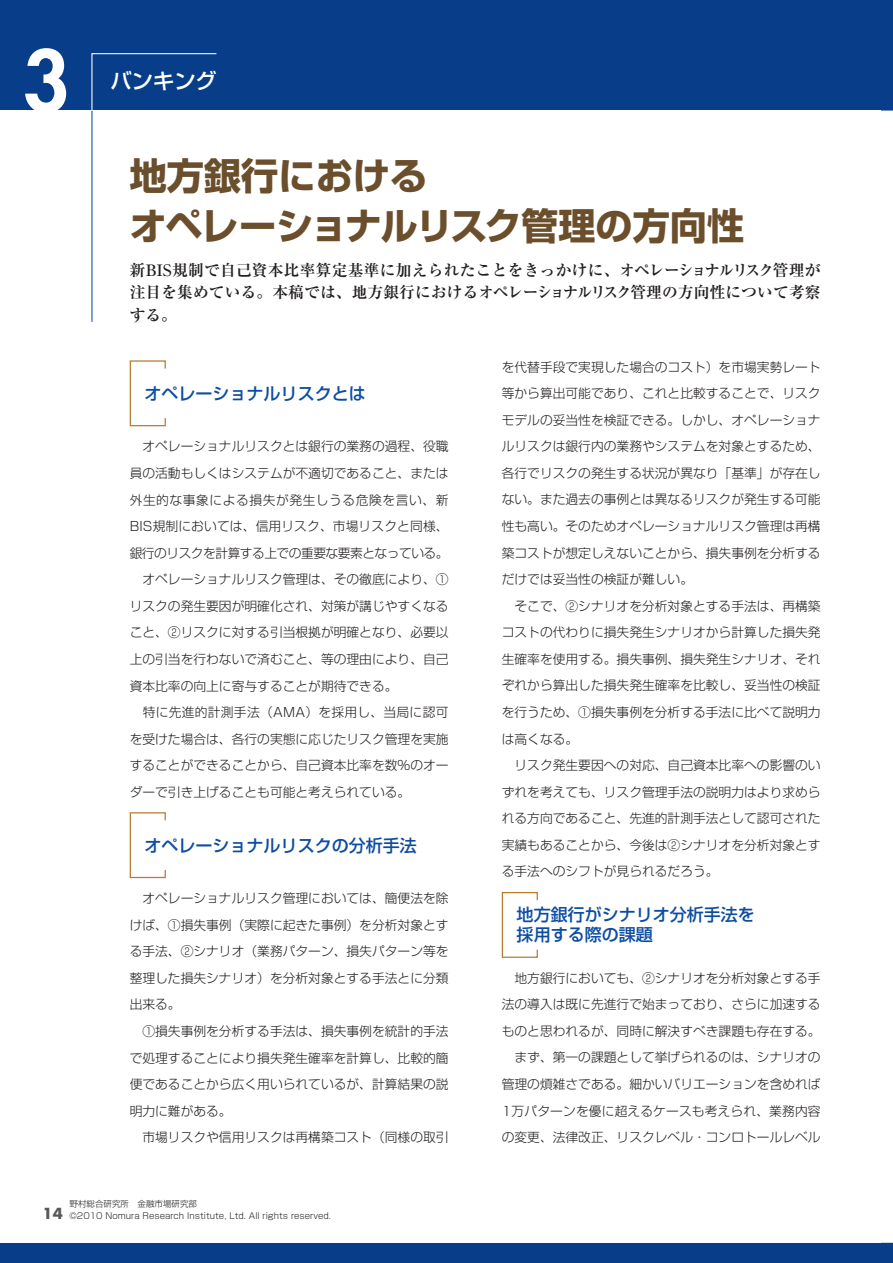
<style>
.page{position:relative;width:893px;height:1263px;background:#083e89}
.page>*{position:absolute;margin:0;border:0;box-sizing:border-box;transform-origin:0 0}
.t1{font:800 81.9px "Futura";color:#fff}
.t2{font:700 37.2px/49.9px "Shin Go Pro";color:#6b4e2b}
.t3{font:500 21.3px "Shin Go Pro";color:#fff}
.t4{font:500 16.95px/20.2px "Shin Go Pro";color:#0d4da1}
.t5{font:700 15.75px/22.4px "Ryumin Pro";letter-spacing:.01em;color:#231f20;text-align:justify}
.t6{font:300 12.75px/26.5px "Shin Go Pro";color:#231f20}
.t7{font:300 8.55px/12.8px "Shin Go Pro";color:#231f20}
.s1{font-family:"Futura";font-weight:700;font-size:14.85px;color:#57585a}
</style>
<div class="page">
<div style="left:0;top:111px;width:880px;height:1132px;background:#fff"></div>
<div style="left:880px;top:111px;width:13px;height:1132px;background:#fff"></div>
<hr style="left:91px;top:111px;width:1px;height:211px;background:#0d4da1">
<svg style="left:129px;top:360px;width:37px;height:67px"></svg>
<svg style="left:129px;top:812px;width:37px;height:67px"></svg>
<svg style="left:501px;top:892px;width:37px;height:66px"></svg>
<svg style="left:91px;top:53px;width:126px;height:59px"></svg>
<h1 class="t1" style="left:23px;top:27px;width:49px">3</h1>
<h3 class="t3" style="left:111px;top:63px;width:108px">バンキング</h3>
<h2 class="t2" style="left:130px;top:147px;width:616px">地方銀行における<br>オペレーショナルリスク管理の方向性</h2>
<p class="t5" style="left:130px;top:258px;width:692px">新BIS規制で自己資本比率算定基準に加えられたことをきっかけに、オペレーショナルリスク管理が注目を集めている。本稿では、地方銀行におけるオペレーショナルリスク管理の方向性について考察する。</p>
<h3 class="t4" style="left:145px;top:381px;width:223px">オペレーショナルリスクとは</h3>
<p class="t6" style="left:130px;top:432px;width:320px">　オペレーショナルリスクとは銀行の業務の過程、役職員の活動もしくはシステムが不適切であること、または外生的な事象による損失が発生しうる危険を言い、新<br>BIS規制においては、信用リスク、市場リスクと同様、銀行のリスクを計算する上での重要な要素となっている。　オペレーショナルリスク管理は、その徹底により、①リスクの発生要因が明確化され、対策が講じやすくなること、②リスクに対する引当根拠が明確となり、必要以上の引当を行わないで済むこと、等の理由により、自己資本比率の向上に寄与することが期待できる。<br>　特に先進的計測手法（AMA）を採用し、当局に認可を受けた場合は、各行の実態に応じたリスク管理を実施することができることから、自己資本比率を数％のオーダーで引き上げることも可能と考えられている。</p>
<h3 class="t4" style="left:145px;top:833px;width:274px">オペレーショナルリスクの分析手法</h3>
<p class="t6" style="left:130px;top:883px;width:320px">　オペレーショナルリスク管理においては、簡便法を除けば、①損失事例（実際に起きた事例）を分析対象とする手法、②シナリオ（業務パターン、損失パターン等を整理した損失シナリオ）を分析対象とする手法とに分類出来る。<br>　①損失事例を分析する手法は、損失事例を統計的手法で処理することにより損失発生確率を計算し、比較的簡便であることから広く用いられているが、計算結果の説明力に難がある。<br>　市場リスクや信用リスクは再構築コスト（同様の取引</p>
<p class="t6" style="left:502px;top:352px;width:320px">を代替手段で実現した場合のコスト）を市場実勢レート等から算出可能であり、これと比較することで、リスクモデルの妥当性を検証できる。しかし、オペレーショナルリスクは銀行内の業務やシステムを対象とするため、各行でリスクの発生する状況が異なり「基準」が存在しない。また過去の事例とは異なるリスクが発生する可能性も高い。そのためオペレーショナルリスク管理は再構築コストが想定しえないことから、損失事例を分析するだけでは妥当性の検証が難しい。<br>　そこで、②シナリオを分析対象とする手法は、再構築コストの代わりに損失発生シナリオから計算した損失発生確率を使用する。損失事例、損失発生シナリオ、それぞれから算出した損失発生確率を比較し、妥当性の検証を行うため、①損失事例を分析する手法に比べて説明力は高くなる。<br>　リスク発生要因への対応、自己資本比率への影響のいずれを考えても、リスク管理手法の説明力はより求められる方向であること、先進的計測手法として認可された実績もあることから、今後は②シナリオを分析対象とする手法へのシフトが見られるだろう。</p>
<h3 class="t4" style="left:517px;top:903px;width:240px">地方銀行がシナリオ分析手法を採用する際の課題</h3>
<p class="t6" style="left:502px;top:963px;width:320px;text-align:justify">　地方銀行においても、②シナリオを分析対象とする手法の導入は既に先進行で始まっており、さらに加速するものと思われるが、同時に解決すべき課題も存在する。　まず、第一の課題として挙げられるのは、シナリオの管理の煩雑さである。細かいバリエーションを含めれば1万パターンを優に超えるケースも考えられ、業務内容の変更、法律改正、リスクレベル・コンロトールレベル</p>
<p class="t7" style="left:43px;top:1196px;width:290px;text-indent:27px">野村総合研究所　金融市場研究部<br><span class="s1">14</span> ©2010 Nomura Research Institute, Ltd. All rights reserved.</p>
</div>
